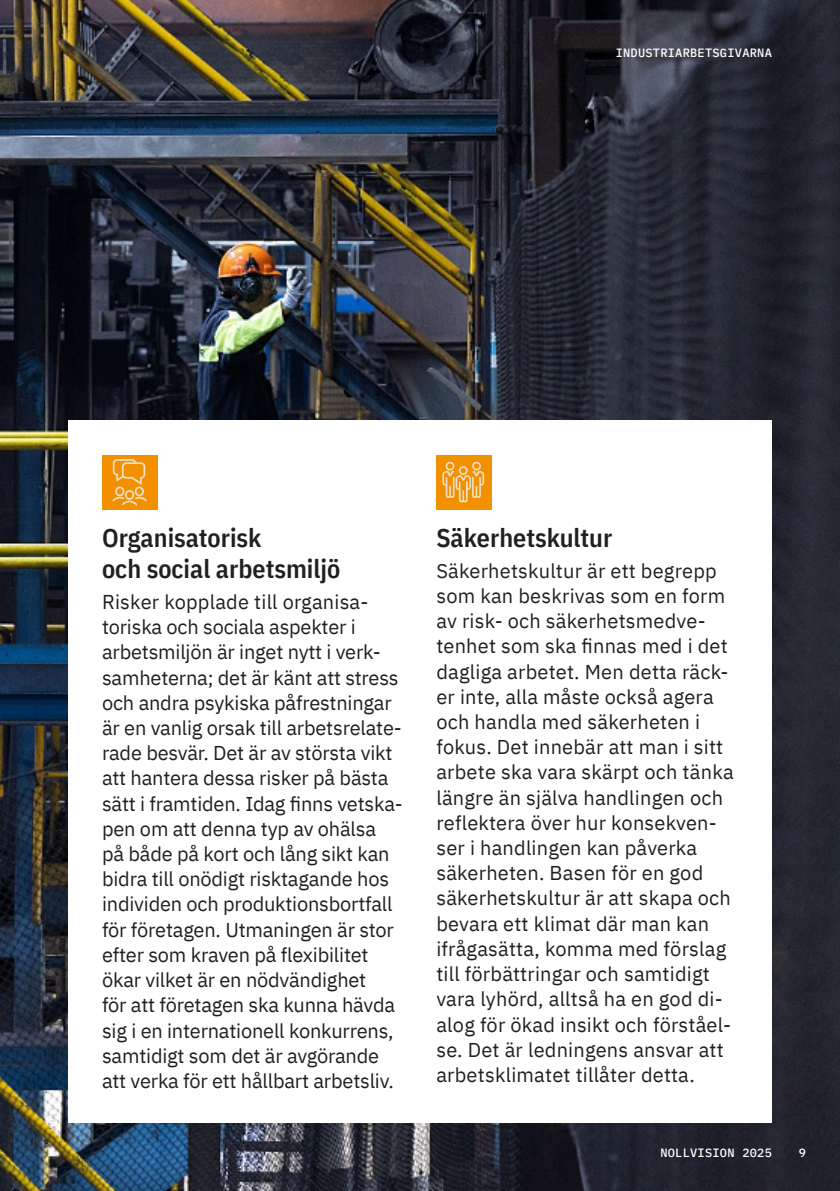
<style>
.page{position:relative;width:840px;height:1191px;background:#fff}
.page>*{position:absolute;margin:0;border:0;box-sizing:border-box;transform-origin:0 0}
.t1{font:600 26px/31.2px "IBM Plex Sans Cond";color:#231f20}
.Brödtext{font:20px/25.2px "IBM Plex Sans";letter-spacing:-.005em;color:#231f20}
.Meta{font:500 12px "IBM Plex Mono";letter-spacing:.02em;color:#fff}
</style>
<div class="page">
<img style="left:0;top:0;width:839px;height:1191px">
<div style="left:68px;top:420px;width:703px;height:703px;background:#fff"></div>
<div style="left:102px;top:454px;width:55px;height:55px;background:#f39000"></div>
<svg style="left:112px;top:459px;width:35px;height:46px"></svg>
<div style="left:436px;top:454px;width:55px;height:55px;background:#f39000"></div>
<svg style="left:442px;top:462px;width:42px;height:41px"></svg>
<p class="Meta" style="left:615px;top:44px;width:158px">INDUSTRIARBETSGIVARNA</p>
<h3 class="t1" style="left:102px;top:520px;width:239px">Organisatorisk<br>och social arbetsmiljö</h3>
<p class="Brödtext" style="left:102px;top:587px;width:302px">Risker kopplade till organisa&shy;toriska och sociala aspekter i arbetsmiljön är inget nytt i verk&shy;samheterna; det är känt att stress och andra psykiska påfrestningar är en vanlig orsak till arbetsrelate&shy;rade besvär. Det är av största vikt att hantera dessa risker på bästa sätt i framtiden. Idag finns vetska&shy;pen om att denna typ av ohälsa på både på kort och lång sikt kan bidra till onödigt risktagande hos individen och produktionsbortfall för företagen. Utmaningen är stor efter som kraven på flexibilitet ökar vilket är en nödvändighet<br>för att företagen ska kunna hävda sig i en internationell konkurrens, samtidigt som det är avgörande att verka för ett hållbart arbetsliv.</p>
<h3 class="t1" style="left:436px;top:520px;width:177px">Säkerhetskultur</h3>
<p class="Brödtext" style="left:436px;top:556px;width:298px">Säkerhetskultur är ett begrepp som kan beskrivas som en form av risk- och säkerhetsmedve&shy;tenhet som ska finnas med i det dagliga arbetet. Men detta räck&shy;er inte, alla måste också agera och handla med säkerheten i fokus. Det innebär att man i sitt arbete ska vara skärpt och tänka längre än själva handlingen och reflektera över hur konsekven&shy;ser i handlingen kan påverka säkerheten. Basen för en god säkerhetskultur är att skapa och bevara ett klimat där man kan ifrågasätta, komma med förslag till förbättringar och samtidigt vara lyhörd, alltså ha en god di&shy;alog för ökad insikt och förståel&shy;se. Det är ledningens ansvar att arbetsklimatet tillåter detta.</p>
<p class="Meta" style="left:660px;top:1143px;width:113px">NOLLVISION 2025</p>
<p class="Meta" style="left:798px;top:1143px;width:9px">9</p>
</div>
